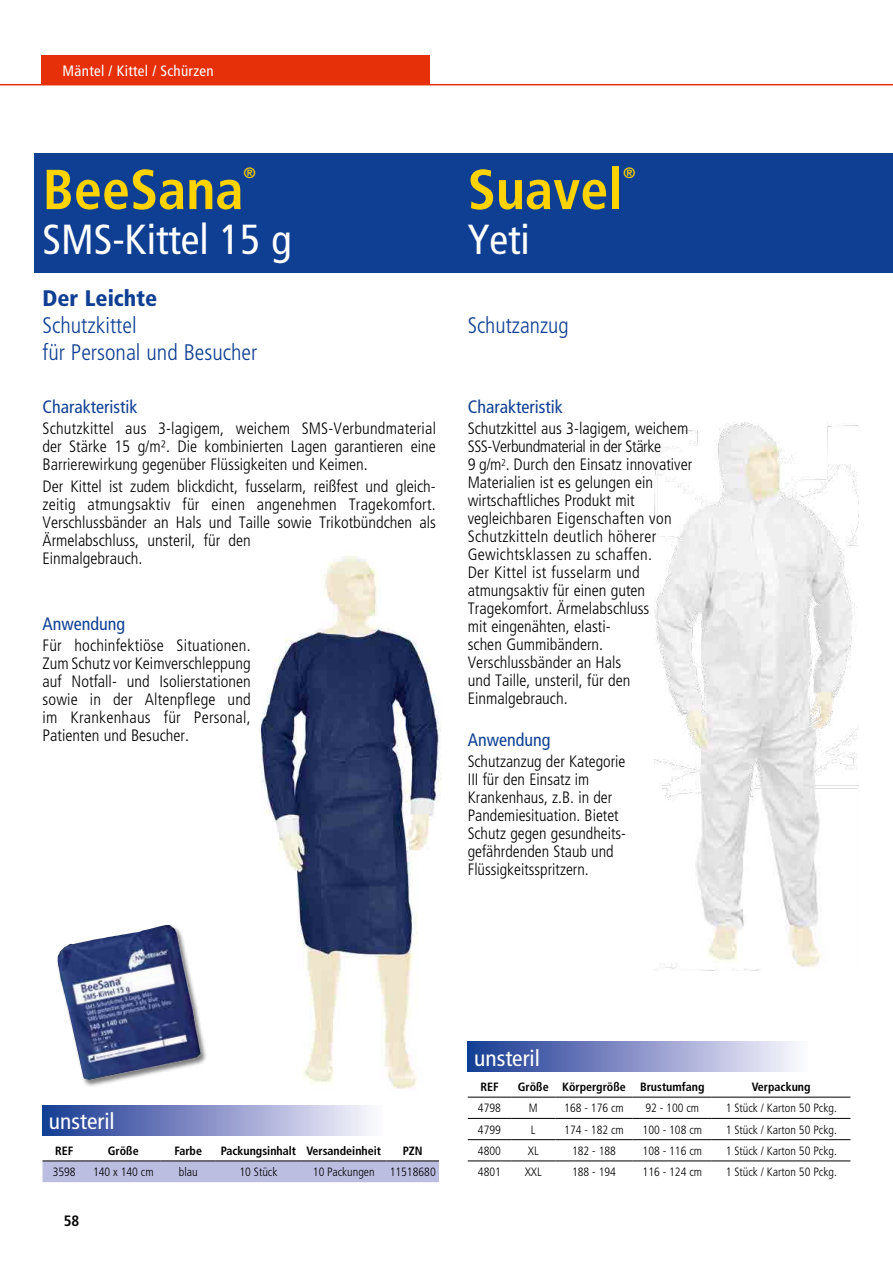
<style>
.page{position:relative;width:893px;height:1263px;background:#fff}
.page>*{position:absolute;margin:0;border:0;box-sizing:border-box;transform-origin:0 0}
.t1{font:700 condensed 56.25px "Frutiger";color:#ffd300}
.t2{font:condensed 42px "Frutiger";color:#fff}
.t3{font:300 condensed 22.5px/27px "Frutiger";color:#0f3f93}
.t4{font:condensed 22.5px "Frutiger";color:#fff;scale:1.04 1}
.t5{font:900 condensed 22.5px "Frutiger";color:#0f3f93}
.t6{font:condensed 18px "Frutiger";color:#0f3f93}
.t7{font:300 condensed 16.5px/18px "Frutiger";color:#000}
.t8{font:condensed 15px "Frutiger";letter-spacing:.02em;color:#fff}
.t9{font:700 condensed 15px "Frutiger";color:#000}
.t10{font:700 condensed 15px "Frutiger";color:#ffd300;scale:1.04 1}
.t11{font:300 condensed 12px "Frutiger";color:#000}
.t12{font:700 condensed 12px "Frutiger";color:#000}
</style>
<div class="page">
<div style="left:34px;top:153px;width:859px;height:119px;background:#0f3f93"></div>
<img style="left:655px;top:422px;width:204px;height:549px">
<div style="left:57px;top:923px;width:151px;height:164px;background:#000;opacity:.5"></div>
<img style="left:57px;top:925px;width:145px;height:155px">
<img style="left:260px;top:556px;width:181px;height:533px">
<hr style="left:0;top:84px;width:893px;height:1px;background:#e63009">
<div style="left:41px;top:55px;width:388px;height:30px;background:#e63009"></div>
<div style="left:43px;top:1162px;width:396px;height:20px;background:#bcbee1"></div>
<hr style="left:43px;top:1161px;width:43px;height:1px;background:#000">
<hr style="left:86px;top:1161px;width:75px;height:1px;background:#000">
<hr style="left:161px;top:1161px;width:55px;height:1px;background:#000">
<hr style="left:216px;top:1161px;width:85px;height:1px;background:#000">
<hr style="left:301px;top:1161px;width:85px;height:1px;background:#000">
<hr style="left:386px;top:1161px;width:53px;height:1px;background:#000">
<hr style="left:468px;top:1097px;width:43px;height:1px;background:#000">
<hr style="left:511px;top:1097px;width:44px;height:1px;background:#000">
<hr style="left:555px;top:1097px;width:78px;height:1px;background:#000">
<hr style="left:633px;top:1097px;width:79px;height:1px;background:#000">
<hr style="left:712px;top:1097px;width:138px;height:1px;background:#000">
<hr style="left:468px;top:1118px;width:43px;height:1px;background:#000">
<hr style="left:468px;top:1139px;width:43px;height:1px;background:#000">
<hr style="left:468px;top:1161px;width:43px;height:1px;background:#000">
<hr style="left:511px;top:1118px;width:44px;height:1px;background:#000">
<hr style="left:511px;top:1139px;width:44px;height:1px;background:#000">
<hr style="left:511px;top:1161px;width:44px;height:1px;background:#000">
<hr style="left:555px;top:1118px;width:78px;height:1px;background:#000">
<hr style="left:555px;top:1139px;width:78px;height:1px;background:#000">
<hr style="left:555px;top:1161px;width:78px;height:1px;background:#000">
<hr style="left:633px;top:1118px;width:79px;height:1px;background:#000">
<hr style="left:712px;top:1118px;width:138px;height:1px;background:#000">
<hr style="left:633px;top:1139px;width:79px;height:1px;background:#000">
<hr style="left:712px;top:1139px;width:138px;height:1px;background:#000">
<hr style="left:633px;top:1161px;width:79px;height:1px;background:#000">
<hr style="left:712px;top:1161px;width:138px;height:1px;background:#000">
<div style="left:43px;top:1106px;width:340px;height:29px;background:linear-gradient(to right,#183793,#fff7ff)"></div>
<div style="left:468px;top:1042px;width:340px;height:29px;background:linear-gradient(to right,#183793,#fff7ff)"></div>
<p class="t8" style="left:63px;top:62px;width:153px">Mäntel / Kittel / Schürzen</p>
<h1 class="t1" style="left:43px;top:156px;width:203px">BeeSana</h1>
<p class="t10" style="left:244px;top:163px;width:13px">®</p>
<h2 class="t2" style="left:43px;top:215px;width:251px">SMS-Kittel 15 g</h2>
<h3 class="t5" style="left:43px;top:285px;width:116px">Der Leichte</h3>
<h3 class="t3" style="left:43px;top:312px;width:216px">Schutzkittel<br>für Personal und Besucher</h3>
<p class="t6" style="left:43px;top:396px;width:96px">Charakteristik</p>
<p class="t7" style="left:43px;top:419px;width:395px;text-align:justify">Schutzkittel aus 3-lagigem, weichem SMS-Verbundmaterial der Stärke 15 g/m². Die kombinierten Lagen garantieren eine Barrierewirkung gegenüber Flüssigkeiten und Keimen.</p>
<p class="t7" style="left:43px;top:477px;width:395px">Der Kittel ist zudem blickdicht, fusselarm, reißfest und gleich&shy;zeitig atmungsaktiv für einen angenehmen Tragekomfort.<br>Verschlussbänder an Hals und Taille sowie Trikotbündchen als Ärmelabschluss, unsteril, für den<br>Einmalgebrauch.</p>
<p class="t6" style="left:43px;top:613px;width:84px">Anwendung</p>
<p class="t7" style="left:43px;top:636px;width:210px;text-align:justify">Für hochinfektiöse Situationen.<br>Zum Schutz vor Keimverschleppung auf Notfall- und Isolierstationen sowie in der Altenpflege und im Krankenhaus für Personal, Patienten und Besucher.</p>
<h1 class="t1" style="left:468px;top:156px;width:157px">Suavel</h1>
<p class="t10" style="left:623px;top:163px;width:14px">®</p>
<h2 class="t2" style="left:468px;top:215px;width:64px">Yeti</h2>
<h3 class="t3" style="left:468px;top:312px;width:102px">Schutzanzug</h3>
<p class="t6" style="left:468px;top:396px;width:96px">Charakteristik</p>
<p class="t7" style="left:468px;top:419px;width:226px">Schutzkittel aus 3-lagigem, weichem<br>SSS-Verbundmaterial in der Stärke<br>9 g/m<sup>2</sup>. Durch den Einsatz innovativer<br>Materialien ist es gelungen ein wirtschaftliches Produkt mit vegleichbaren Eigenschaften von<br>Schutzkitteln deutlich höherer<br>Gewichtsklassen zu schaffen.<br>Der Kittel ist fusselarm und atmungsaktiv für einen guten<br>Tragekomfort. Ärmelabschluss<br>mit eingenähten, elasti-<br>schen Gummibändern.<br>Verschlussbänder an Hals<br>und Taille, unsteril, für den<br>Einmalgebrauch.</p>
<p class="t6" style="left:468px;top:729px;width:84px">Anwendung</p>
<p class="t7" style="left:468px;top:752px;width:160px">Schutzanzug der Kategorie<br>III für den Einsatz im<br>Krankenhaus, z.B. in der<br>Pandemiesituation. Bietet<br>Schutz gegen gesundheits&shy;gefährdenden Staub und<br>Flüssigkeitsspritzern.</p>
<h3 class="t4" style="left:49px;top:1108px;width:65px">unsteril</h3>
<p class="t12" style="left:55px;top:1143px;width:20px">REF</p>
<p class="t12" style="left:108px;top:1143px;width:32px">Größe</p>
<p class="t12" style="left:174px;top:1143px;width:29px">Farbe</p>
<p class="t12" style="left:221px;top:1143px;width:162px">Packungsinhalt Versandeinheit</p>
<p class="t12" style="left:403px;top:1143px;width:22px">PZN</p>
<p class="t11" style="left:53px;top:1165px;width:25px">3598</p>
<p class="t11" style="left:93px;top:1165px;width:62px">140 x 140 cm</p>
<p class="t11" style="left:179px;top:1165px;width:20px">blau</p>
<p class="t11" style="left:239px;top:1165px;width:39px">10 Stück</p>
<p class="t11" style="left:313px;top:1165px;width:63px">10 Packungen</p>
<p class="t11" style="left:390px;top:1165px;width:48px">11518680</p>
<p class="t9" style="left:64px;top:1212px;width:17px">58</p>
<h3 class="t4" style="left:474px;top:1045px;width:65px">unsteril</h3>
<p class="t12" style="left:480px;top:1079px;width:20px">REF</p>
<p class="t12" style="left:518px;top:1079px;width:188px">Größe Körpergröße Brustumfang</p>
<p class="t12" style="left:752px;top:1079px;width:60px">Verpackung</p>
<p class="t11" style="left:478px;top:1101px;width:25px">4798</p>
<p class="t11" style="left:529px;top:1101px;width:10px">M</p>
<p class="t11" style="left:564px;top:1101px;width:61px">168 - 176 cm</p>
<p class="t11" style="left:645px;top:1101px;width:55px">92 - 100 cm</p>
<p class="t11" style="left:726px;top:1101px;width:113px">1 Stück / Karton 50 Pckg.</p>
<p class="t11" style="left:478px;top:1122px;width:25px">4799</p>
<p class="t11" style="left:531px;top:1122px;width:6px">L</p>
<p class="t11" style="left:564px;top:1122px;width:61px">174 - 182 cm</p>
<p class="t11" style="left:643px;top:1122px;width:61px">100 - 108 cm</p>
<p class="t11" style="left:726px;top:1122px;width:113px">1 Stück / Karton 50 Pckg.</p>
<p class="t11" style="left:478px;top:1144px;width:25px">4800</p>
<p class="t11" style="left:528px;top:1144px;width:12px">XL</p>
<p class="t11" style="left:572px;top:1144px;width:45px">182 - 188</p>
<p class="t11" style="left:643px;top:1144px;width:61px">108 - 116 cm</p>
<p class="t11" style="left:726px;top:1144px;width:113px">1 Stück / Karton 50 Pckg.</p>
<p class="t11" style="left:478px;top:1165px;width:25px">4801</p>
<p class="t11" style="left:525px;top:1165px;width:19px">XXL</p>
<p class="t11" style="left:572px;top:1165px;width:45px">188 - 194</p>
<p class="t11" style="left:643px;top:1165px;width:61px">116 - 124 cm</p>
<p class="t11" style="left:726px;top:1165px;width:113px">1 Stück / Karton 50 Pckg.</p>
</div>
